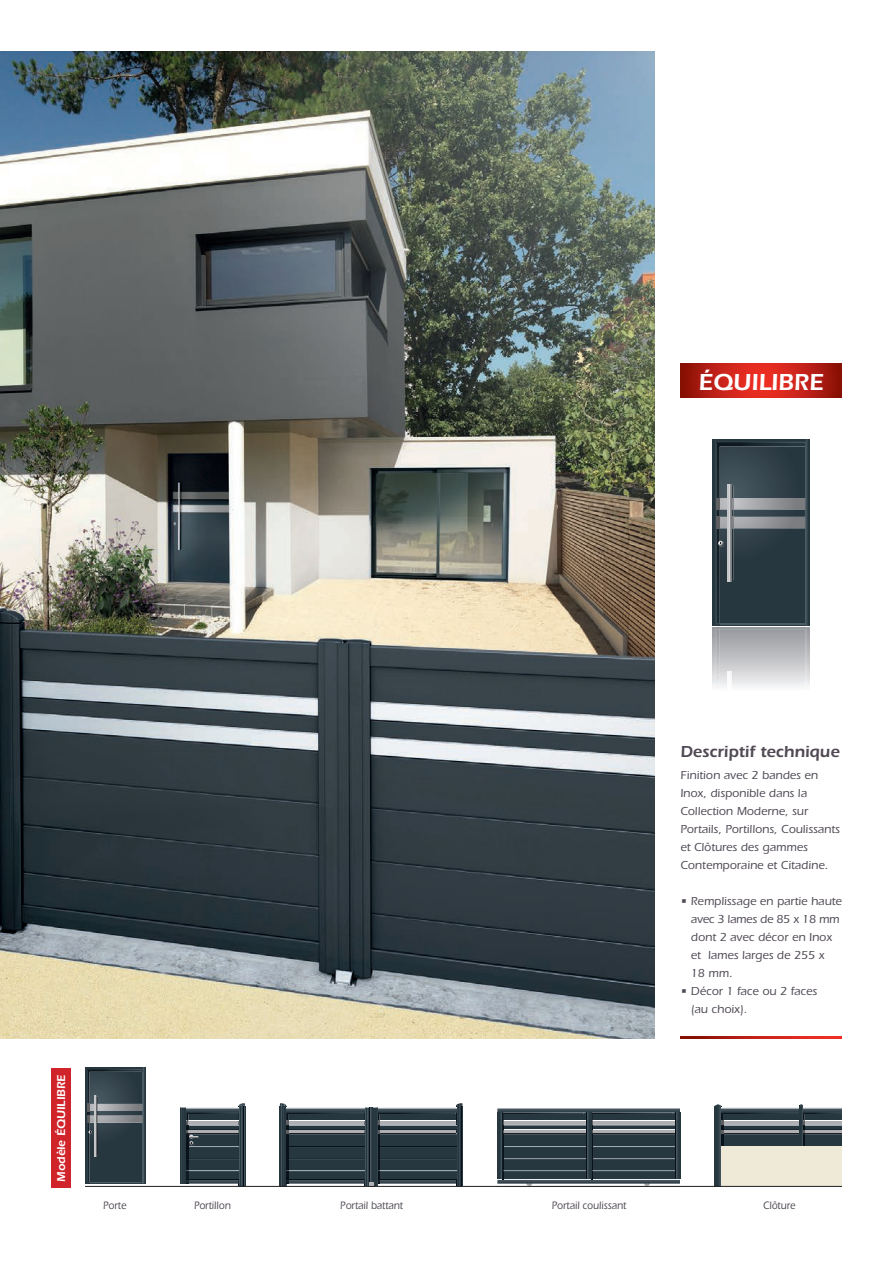
<style>
.page{position:relative;width:893px;height:1263px;background:#fff}
.page>*{position:absolute;margin:0;border:0;box-sizing:border-box;transform-origin:0 0}
.t1{font:600 24px "Itc Eras";color:#fff}
.t2{font:600 16.5px "Itc Eras";color:#514a55}
.t3{font:500 12px/18px "Itc Eras";color:#514a55}
.t4{font:600 11.85px "Itc Eras";color:#fff}
.t5{font:500 11.1px "Itc Eras";color:#514a55;scale:.9 1}
</style>
<div class="page">
<svg style="left:713px;top:439px;width:4px;height:4px"></svg>
<svg style="left:805px;top:439px;width:4px;height:4px"></svg>
<svg style="left:717px;top:439px;width:88px;height:4px"></svg>
<svg style="left:712px;top:443px;width:98px;height:244px;background:#5e686f"></svg>
<svg style="left:680px;top:364px;width:162px;height:34px;background:#c12117"></svg>
<svg style="left:680px;top:1037px;width:162px;height:2px"></svg>
<div style="left:51px;top:1068px;width:19px;height:120px;background:#d1232a"></div>
<svg style="left:180px;top:1103px;width:65px;height:83px;background:#49565d"></svg>
<svg style="left:280px;top:1103px;width:182px;height:83px;background:#48555c"></svg>
<svg style="left:715px;top:1183px;width:6px;height:3px"></svg>
<div style="left:721px;top:1146px;width:121px;height:41px;background:linear-gradient(to right,#efe9d8,#efe9d8)"></div>
<svg style="left:715px;top:1104px;width:127px;height:79px;background:#9b9e9a"></svg>
<svg style="left:497px;top:1108px;width:183px;height:78px;background:#4a575e"></svg>
<svg style="left:85px;top:1067px;width:3px;height:117px"></svg>
<hr style="left:143px;top:1067px;width:2px;height:117px;background:#314048">
<hr style="left:88px;top:1067px;width:55px;height:2px;background:#27373f">
<svg style="left:88px;top:1069px;width:56px;height:115px;background:#3e4c53"></svg>
<div style="left:497px;top:1112px;width:5px;height:67px;background:#27373f"></div>
<svg style="left:675px;top:1112px;width:5px;height:67px"></svg>
<svg style="left:586px;top:1112px;width:5px;height:67px"></svg>
<hr style="left:85px;top:1186px;width:757px;height:1px;background:#231f20">
<img style="left:0;top:51px;width:655px;height:988px">
<h1 class="t1" style="left:698px;top:368px;width:127px">ÉQUILIBRE</h1>
<p class="t4" style="left:54px;top:1182px;width:109px;rotate:-90deg">Modèle ÉQUILIBRE</p>
<h2 class="t2" style="left:680px;top:741px;width:161px">Descriptif technique</h2>
<p class="t3" style="left:680px;top:766px;width:161px">Finition avec 2 bandes en<br>Inox, disponible dans la<br>Collection Moderne, sur<br>Portails, Portillons, Coulissants et Clôtures des gammes<br>Contemporaine et Citadine.</p>
<p class="t3" style="left:691px;top:892px;width:153px;text-indent:-11px">• Remplissage en partie haute avec 3 lames de 85 x 18 mm dont 2 avec décor en Inox et lames larges de 255 x<br>18 mm.</p>
<p class="t3" style="left:691px;top:982px;width:128px;text-indent:-11px">• Décor 1 face ou 2 faces (au choix).</p>
<p class="t5" style="left:103px;top:1199px;width:27px">Porte</p>
<p class="t5" style="left:194px;top:1199px;width:42px">Portillon</p>
<p class="t5" style="left:340px;top:1199px;width:71px">Portail battant</p>
<p class="t5" style="left:552px;top:1199px;width:84px">Portail coulissant</p>
<p class="t5" style="left:763px;top:1199px;width:37px">Clôture</p>
</div>
